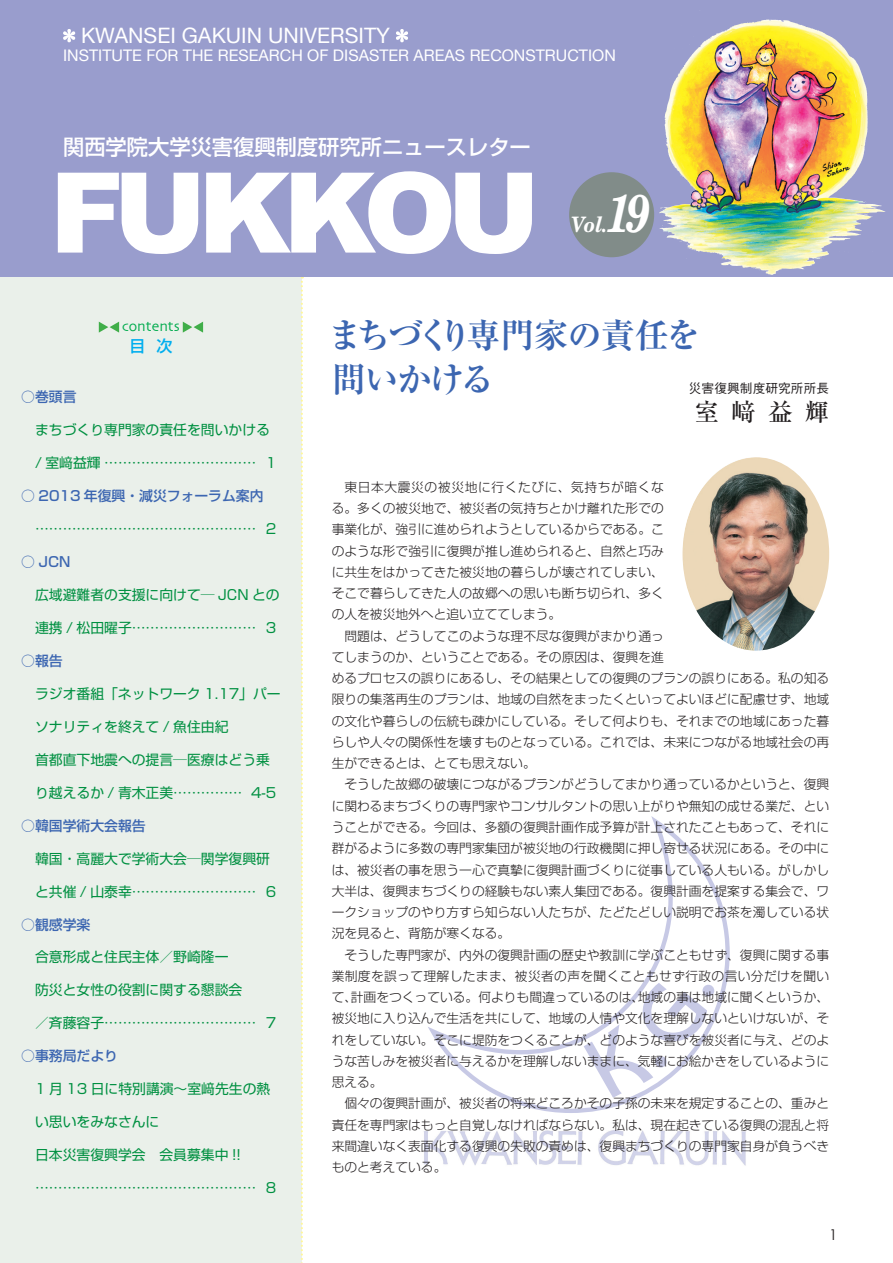
<style>
.page{position:relative;width:893px;height:1263px;background:#fff}
.page>*{position:absolute;margin:0;border:0;box-sizing:border-box;transform-origin:0 0}
.t1{font:900 111.6px "Arial";letter-spacing:-.08em;color:#fff}
.t2{font:italic 700 53.1px "New Century Schlbk";color:#fff;scale:.8 1}
.t3{font:700 34.05px "Ryumin Pro";letter-spacing:-.04em;color:#3c66b1}
.t4{font:500 24.45px "Ryumin Pro";color:#231f20}
.t5{font:21.3px "Helvetica Neue";color:#fff}
.t6{font:500 21.3px "Shin Go Pro";color:#fff}
.t7{font:italic 700 21.3px "New Century Schlbk";color:#fff;scale:.9 1}
.t8{font:15.9px "Helvetica Neue";color:#fff}
.t9{font:500 15.9px "Shin Go Pro";color:#00aeef}
.t10{font:14.85px "Skia";color:#00ab4d}
.t11{font:14.85px "Century Gothic";color:#231f20}
.t12{font:13.8px "Shin Go Pro";color:#009041}
.t13{font:500 13.8px "Shin Go Pro";color:#3c66b1}
.t14{font:300 12.75px/21.3px "Shin Go Pro";color:#231f20;text-align:justify}
.t15{font:500 12.75px "Gothic BBB Pro";color:#231f20}
</style>
<div class="page">
<div style="left:0;top:276px;width:302px;height:987px;background:#eaf0ea"></div>
<svg style="left:301px;top:276px;width:2px;height:987px"></svg>
<svg style="left:0;top:0;width:893px;height:276px;background:#a2a1be"></svg>
<svg style="left:63px;top:29px;width:12px;height:13px"></svg>
<svg style="left:396px;top:29px;width:12px;height:13px"></svg>
<div style="left:569px;top:172px;width:85px;height:85px;background:#818c89;border-radius:50%"></div>
<img style="left:423px;top:1130px;width:323px;height:36px">
<svg style="left:428px;top:816px;width:302px;height:297px"></svg>
<svg style="left:584px;top:983px;width:123px;height:115px"></svg>
<div style="left:702px;top:985px;width:12px;height:11px;background:#c7c9e5;border-radius:50%"></div>
<svg style="left:99px;top:322px;width:20px;height:11px"></svg>
<svg style="left:183px;top:322px;width:20px;height:11px"></svg>
<img style="left:700px;top:3px;width:83px;height:33px">
<img style="left:682px;top:457px;width:147px;height:194px">
<h3 class="t5" style="left:81px;top:23px;width:310px">KWANSEI GAKUIN UNIVERSITY</h3>
<p class="t8" style="left:63px;top:46px;width:554px">INSTITUTE FOR THE RESEARCH OF DISASTER AREAS RECONSTRUCTION</p>
<h3 class="t6" style="left:63px;top:129px;width:469px">関西学院大学災害復興制度研究所ニュースレター</h3>
<h1 class="t1" style="left:50px;top:132px;width:492px">FUKKOU</h1>
<h2 class="t2" style="left:606px;top:179px;width:57px">19</h2>
<h3 class="t7" style="left:571px;top:211px;width:42px">Vol.</h3>
<p class="t13" style="left:21px;top:385px;width:57px">○巻頭言</p>
<p class="t10" style="left:122px;top:318px;width:59px">contents</p>
<p class="t9" style="left:129px;top:333px;width:45px">目 次</p>
<p class="t12" style="left:21px;top:418px;width:250px">　まちづくり専門家の責任を問いかける</p>
<p class="t12" style="left:21px;top:451px;width:257px">　/ 室㟢益輝 …………………………… 1</p>
<p class="t13" style="left:21px;top:484px;width:244px">○ 2013 年復興・減災フォーラム案内</p>
<p class="t12" style="left:35px;top:517px;width:243px">………………………………………… 2</p>
<p class="t13" style="left:21px;top:550px;width:51px">○ JCN</p>
<p class="t12" style="left:21px;top:583px;width:260px">　 広域避難者の支援に向けて─ JCN との</p>
<p class="t12" style="left:35px;top:616px;width:243px">連携 / 松田曜子 ……………………… 3</p>
<p class="t13" style="left:21px;top:649px;width:43px">○報告</p>
<p class="t12" style="left:21px;top:682px;width:261px">　 ラジオ番組「ネットワーク 1.17」パー</p>
<p class="t12" style="left:35px;top:715px;width:195px">ソナリティを終えて / 魚住由紀</p>
<p class="t12" style="left:21px;top:748px;width:250px">　 首都直下地震への提言─医療はどう乗</p>
<p class="t12" style="left:35px;top:781px;width:243px">り越えるか / 青木正美 …………… 4-5</p>
<p class="t13" style="left:21px;top:814px;width:140px">○韓国学術大会報告　</p>
<p class="t12" style="left:21px;top:847px;width:250px">　 韓国・高麗大で学術大会─関学復興研</p>
<p class="t12" style="left:35px;top:880px;width:243px">と共催 / 山泰幸 ……………………… 6</p>
<p class="t13" style="left:21px;top:913px;width:84px">○観感学楽　</p>
<p class="t12" style="left:21px;top:946px;width:209px">　 合意形成と住民主体／野崎隆一</p>
<p class="t12" style="left:21px;top:979px;width:223px">　防災と女性の役割に関する懇談会</p>
<p class="t12" style="left:21px;top:1012px;width:257px">　／斉藤容子…………………………… 7</p>
<p class="t13" style="left:21px;top:1045px;width:98px">○事務局だより</p>
<p class="t12" style="left:21px;top:1078px;width:251px">　 1 月 13 日に特別講演～室﨑先生の熱</p>
<p class="t12" style="left:35px;top:1111px;width:126px">い思いをみなさんに</p>
<p class="t12" style="left:21px;top:1144px;width:221px">　日本災害復興学会　会員募集中 !!</p>
<p class="t12" style="left:35px;top:1176px;width:243px">………………………………………… 8</p>
<h3 class="t3" style="left:328px;top:309px;width:374px">まちづくり専門家の責任を</h3>
<h3 class="t3" style="left:332px;top:352px;width:164px">問いかける</h3>
<p class="t15" style="left:689px;top:378px;width:142px">災害復興制度研究所所長</p>
<h3 class="t4" style="left:695px;top:393px;width:136px">室㟢益輝</h3>
<p class="t14" style="left:332px;top:475px;width:334px;text-indent:13px">東日本大震災の被災地に行くたびに、気持ちが暗くなる。多くの被災地で、被災者の気持ちとかけ離れた形での事業化が、強引に進められようとしているからである。このような形で強引に復興が推し進められると、自然と巧みに共生をはかってきた被災地の暮らしが壊されてしまい、そこで暮らしてきた人の故郷への思いも断ち切られ、多くの人を被災地外へと追い立ててしまう。</p>
<p class="t14" style="left:332px;top:623px;width:499px;text-align:left;text-indent:13px">問題は、どうしてこのような理不尽な復興がまかり通っ<br>てしまうのか、ということである。その原因は、復興を進<br>めるプロセスの誤りにあるし、その結果としての復興のプランの誤りにある。私の知る限りの集落再生のプランは、地域の自然をまったくといってよいほどに配慮せず、地域の文化や暮らしの伝統も疎かにしている。そして何よりも、それまでの地域にあった暮らしや人々の関係性を壊すものとなっている。これでは、未来につながる地域社会の再生ができるとは、とても思えない。</p>
<p class="t14" style="left:332px;top:772px;width:499px;text-indent:13px">そうした故郷の破壊につながるプランがどうしてまかり通っているかというと、復興に関わるまちづくりの専門家やコンサルタントの思い上がりや無知の成せる業だ、ということができる。今回は、多額の復興計画作成予算が計上されたこともあって、それに群がるように多数の専門家集団が被災地の行政機関に押し寄せる状況にある。その中には、被災者の事を思う一心で真摯に復興計画づくりに従事している人もいる。がしかし大半は、復興まちづくりの経験もない素人集団である。復興計画を提案する集会で、ワークショップのやり方すら知らない人たちが、たどたどしい説明でお茶を濁している状況を見ると、背筋が寒くなる。</p>
<p class="t14" style="left:332px;top:942px;width:499px;text-indent:13px">そうした専門家が、内外の復興計画の歴史や教訓に学ぶこともせず、復興に関する事業制度を誤って理解したまま、被災者の声を聞くこともせず行政の言い分だけを聞いて、計画をつくっている。何よりも間違っているのは、地域の事は地域に聞くというか、被災地に入り込んで生活を共にして、地域の人情や文化を理解しないといけないが、それをしていない。そこに堤防をつくることが、どのような喜びを被災者に与え、どのような苦しみを被災者に与えるかを理解しないままに、気軽にお絵かきをしているように思える。</p>
<p class="t14" style="left:332px;top:1091px;width:499px;text-indent:13px">個々の復興計画が、被災者の将来どころかその子孫の未来を規定することの、重みと責任を専門家はもっと自覚しなければならない。私は、現在起きている復興の混乱と将来間違いなく表面化する復興の失敗の責めは、復興まちづくりの専門家自身が負うべきものと考えている。</p>
<p class="t11" style="left:829px;top:1225px;width:10px">1</p>
</div>
